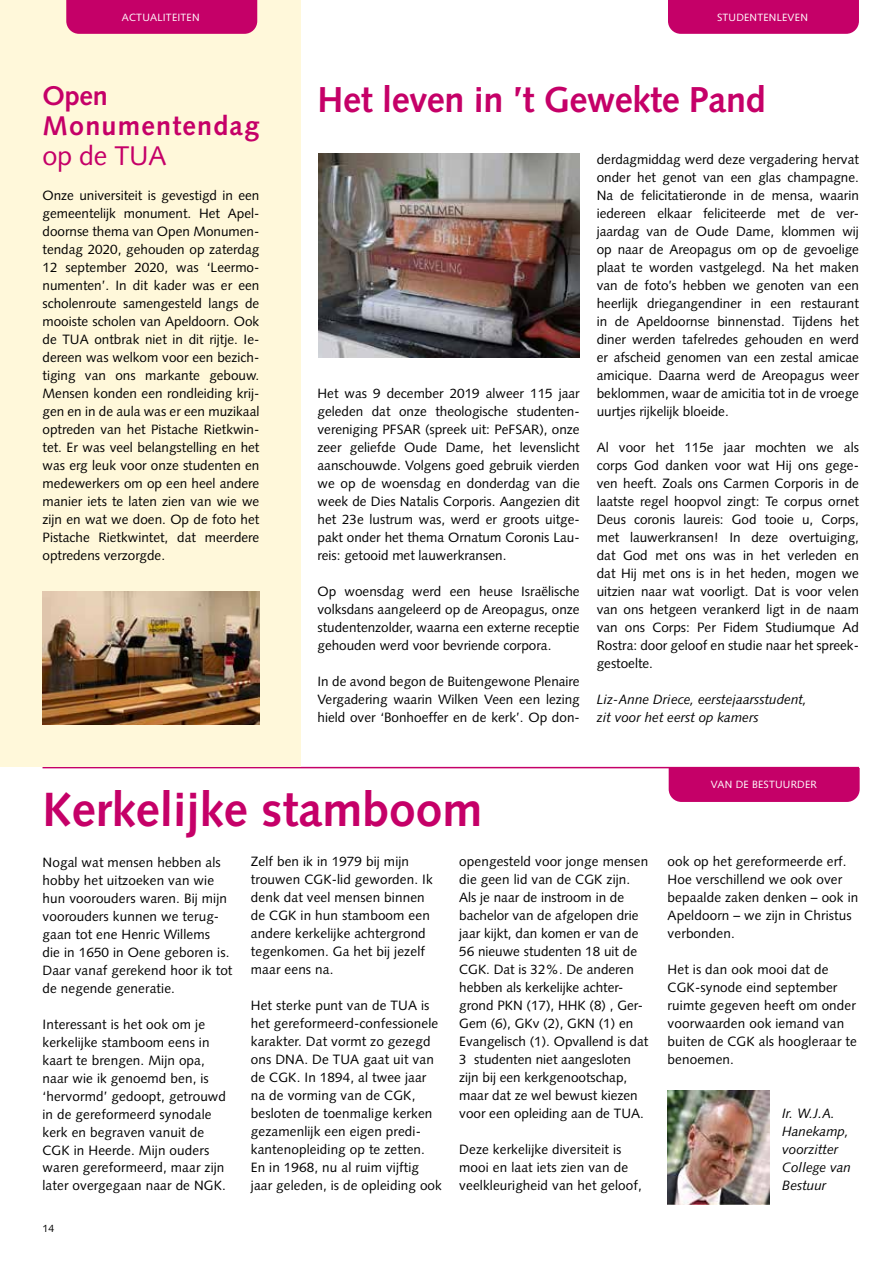
<style>
.page{position:relative;width:893px;height:1263px;background:#fff}
.page>*{position:absolute;margin:0;border:0;box-sizing:border-box;transform-origin:0 0}
.t1{font:700 48px "Syntax LT Std";color:#c50068}
.t2{font:700 36px "Syntax LT Std";letter-spacing:-.01em;color:#c50068}
.t3{font:700 27px/30px "Syntax LT Std";letter-spacing:.045em;color:#c50068}
.t4{font:27px "Syntax LT Std";letter-spacing:-.01em;color:#c50068}
.t5{font:13.5px/18px "Syntax LT Std";letter-spacing:.01em;color:#000}
.t6{font:italic 13.5px/18px "Syntax LT Std";color:#000}
.t7{font:10.5px "Syntax LT Std";letter-spacing:.02em;color:#fff}
.t8{font:10.5px "Syntax LT Std";color:#000}
</style>
<div class="page">
<div style="left:668px;top:0;width:191px;height:34px;background:#c50068"></div>
<div style="left:669px;top:768px;width:191px;height:34px;background:#c50068"></div>
<hr style="left:43px;top:767px;width:816px;height:1px;background:#c50068">
<img style="left:668px;top:1090px;width:101px;height:115px">
<img style="left:318px;top:153px;width:261px;height:204px">
<div style="left:0;top:0;width:300px;height:767px;background:#fff8da"></div>
<div style="left:66px;top:0;width:191px;height:34px;background:#c50068"></div>
<img style="left:43px;top:591px;width:216px;height:133px">
<p class="t7" style="left:122px;top:11px;width:79px">ACTUALITEITEN</p>
<h3 class="t3" style="left:43px;top:81px;width:218px">Open<br>Monumentendag</h3>
<h3 class="t4" style="left:43px;top:140px;width:125px">op de TUA</h3>
<p class="t5" style="left:43px;top:187px;width:218px;text-align:justify">Onze universiteit is gevestigd in een gemeentelijk monument. Het Apel&shy;doornse thema van Open Monumen&shy;tendag 2020, gehouden op zaterdag 12 september 2020, was ‘Leermo&shy;numenten’. In dit kader was er een scholenroute samengesteld langs de mooiste scholen van Apeldoorn. Ook de TUA ontbrak niet in dit rijtje. Ie&shy;dereen was welkom voor een bezich&shy;tiging van ons markante gebouw.<br>Mensen konden een rondleiding krij&shy;gen en in de aula was er een muzikaal optreden van het Pistache Rietkwin&shy;tet. Er was veel belangstelling en het was erg leuk voor onze studenten en medewerkers om op een heel andere manier iets te laten zien van wie we zijn en wat we doen. Op de foto het Pistache Rietkwintet, dat meerdere optredens verzorgde.</p>
<p class="t7" style="left:717px;top:11px;width:92px">STUDENTENLEVEN</p>
<h2 class="t2" style="left:317px;top:79px;width:450px">Het leven in ’t Gewekte Pand</h2>
<p class="t5" style="left:317px;top:385px;width:264px;text-align:justify">Het was 9 december 2019 alweer 115 jaar geleden dat onze theologische studenten&shy;vereniging PFSAR (spreek uit: PeFSAR), onze zeer geliefde Oude Dame, het levenslicht aanschouwde. Volgens goed gebruik vierden we op de woensdag en donderdag van die week de Dies Natalis Corporis. Aangezien dit het 23e lustrum was, werd er groots uitge&shy;pakt onder het thema Ornatum Coronis Lau&shy;reis: getooid met lauwerkransen.</p>
<p class="t5" style="left:317px;top:583px;width:264px;text-align:justify">Op woensdag werd een heuse Israëlische volksdans aangeleerd op de Areopagus, onze studentenzolder, waarna een externe receptie gehouden werd voor bevriende corpora.</p>
<p class="t5" style="left:317px;top:673px;width:264px;text-align:justify">In de avond begon de Buitengewone Plenaire Vergadering waarin Wilken Veen een lezing hield over ‘Bonhoeffer en de kerk’. Op don-</p>
<p class="t5" style="left:597px;top:151px;width:264px;text-align:justify">derdagmiddag werd deze vergadering hervat onder het genot van een glas champagne.<br>Na de felicitatieronde in de mensa, waarin iedereen elkaar feliciteerde met de ver&shy;jaardag van de Oude Dame, klommen wij op naar de Areopagus om op de gevoelige plaat te worden vastgelegd. Na het maken van de foto’s hebben we genoten van een heerlijk driegangendiner in een restaurant in de Apeldoornse binnenstad. Tijdens het diner werden tafelredes gehouden en werd er afscheid genomen van een zestal amicae amicique. Daarna werd de Areopagus weer beklommen, waar de amicitia tot in de vroege uurtjes rijkelijk bloeide.</p>
<p class="t5" style="left:597px;top:439px;width:264px;text-align:justify">Al voor het 115e jaar mochten we als corps God danken voor wat Hij ons gege&shy;ven heeft. Zoals ons Carmen Corporis in de laatste regel hoopvol zingt: Te corpus ornet Deus coronis laureis: God tooie u, Corps, met lauwerkransen! In deze overtuiging, dat God met ons was in het verleden en dat Hij met ons is in het heden, mogen we uitzien naar wat voorligt. Dat is voor velen van ons hetgeen verankerd ligt in de naam van ons Corps: Per Fidem Studiumque Ad Rostra: door geloof en studie naar het spreek&shy;gestoelte.</p>
<p class="t6" style="left:597px;top:691px;width:212px">Liz-Anne Driece, eerstejaarsstudent, zit voor het eerst op kamers</p>
<h1 class="t1" style="left:43px;top:782px;width:441px">Kerkelijke stamboom</h1>
<p class="t5" style="left:43px;top:853px;width:191px">Nogal wat mensen hebben als hobby het uitzoeken van wie hun voorouders waren. Bij mijn voorouders kunnen we terug&shy;gaan tot ene Henric Willems<br>die in 1650 in Oene geboren is.<br>Daar vanaf gerekend hoor ik tot de negende generatie.</p>
<p class="t5" style="left:43px;top:1015px;width:185px">Interessant is het ook om je kerkelijke stamboom eens in kaart te brengen. Mijn opa, naar wie ik genoemd ben, is ‘hervormd’ gedoopt, getrouwd in de gereformeerd synodale kerk en begraven vanuit de<br>CGK in Heerde. Mijn ouders waren gereformeerd, maar zijn later overgegaan naar de NGK.</p>
<p class="t5" style="left:251px;top:853px;width:183px">Zelf ben ik in 1979 bij mijn trouwen CGK-lid geworden. Ik denk dat veel mensen binnen de CGK in hun stamboom een andere kerkelijke achtergrond tegenkomen. Ga het bij jezelf maar eens na.</p>
<p class="t5" style="left:251px;top:997px;width:193px">Het sterke punt van de TUA is het gereformeerd-confessionele karakter. Dat vormt zo gezegd ons DNA. De TUA gaat uit van de CGK. In 1894, al twee jaar na de vorming van de CGK, besloten de toenmalige kerken gezamenlijk een eigen predi&shy;kantenopleiding op te zetten.<br>En in 1968, nu al ruim vijftig jaar geleden, is de opleiding ook</p>
<p class="t5" style="left:459px;top:853px;width:191px">opengesteld voor jonge mensen die geen lid van de CGK zijn.<br>Als je naar de instroom in de bachelor van de afgelopen drie jaar kijkt, dan komen er van de<br>56 nieuwe studenten 18 uit de<br>CGK. Dat is 32%. De anderen hebben als kerkelijke achter&shy;grond PKN (17), HHK (8) , Ger-<br>Gem (6), GKv (2), GKN (1) en<br>Evangelisch (1). Opvallend is dat<br>3 studenten niet aangesloten zijn bij een kerkgenootschap, maar dat ze wel bewust kiezen voor een opleiding aan de TUA.</p>
<p class="t5" style="left:459px;top:1141px;width:184px">Deze kerkelijke diversiteit is mooi en laat iets zien van de veelkleurigheid van het geloof,</p>
<p class="t8" style="left:43px;top:1222px;width:13px">14</p>
<p class="t7" style="left:711px;top:778px;width:108px">VAN DE BESTUURDER</p>
<p class="t5" style="left:668px;top:853px;width:192px">ook op het gereformeerde erf.<br>Hoe verschillend we ook over bepaalde zaken denken – ook in<br>Apeldoorn – we zijn in Christus verbonden.</p>
<p class="t5" style="left:668px;top:961px;width:191px">Het is dan ook mooi dat de<br>CGK-synode eind september ruimte gegeven heeft om onder voorwaarden ook iemand van buiten de CGK als hoogleraar te benoemen.</p>
<p class="t6" style="left:782px;top:1104px;width:71px">Ir. W.J.A.<br>Hanekamp, voorzitter<br>College van<br>Bestuur</p>
</div>
